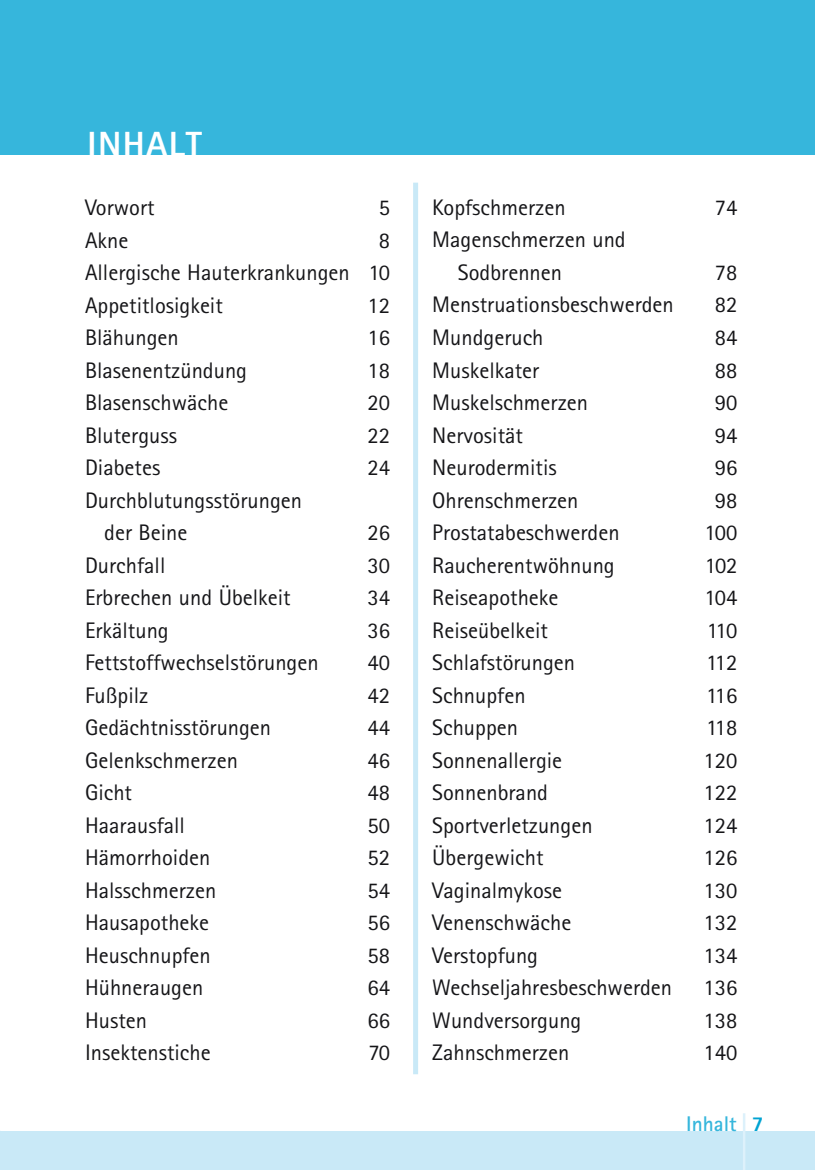
<style>
.page{position:relative;width:815px;height:1170px;background:#fff}
.page>*{position:absolute;margin:0;border:0;box-sizing:border-box;transform-origin:0 0}
.t1{font:800 35px "Agfa Rotis Sans Serif";letter-spacing:.04em;color:#fff}
.t2{font:22.5px/32.5px "Agfa Rotis Sans Serif";color:#151518}
.t3{font:700 21.25px "Agfa Rotis Sans Serif";color:#36b6dc}
.t4{font:800 21.25px "Agfa Rotis Sans Serif";color:#00a3d2}
</style>
<div class="page">
<div style="left:0;top:1130px;width:815px;height:39px;background:#c9e9f7"></div>
<hr style="left:743px;top:1113px;width:2px;height:56px;background:#ddf1fb">
<div style="left:0;top:0;width:815px;height:155px;background:#36b6dc"></div>
<div style="left:413px;top:183px;width:5px;height:891px;background:#c9e9f7"></div>
<h1 class="t1" style="left:88px;top:122px;width:116px">Inhalt</h1>
<p class="t2" style="left:85px;top:191px;width:71px">Vorwort</p>
<p class="t2" style="left:379px;top:191px;width:13px">5</p>
<p class="t2" style="left:85px;top:224px;width:45px">Akne</p>
<p class="t2" style="left:85px;top:224px;width:307px;text-align:justify;text-indent:294px">8<br>Allergische Hauterkrankungen 10<br>Appetitlosigkeit</p>
<p class="t2" style="left:368px;top:288px;width:24px">12</p>
<p class="t2" style="left:85px;top:321px;width:95px">Blähungen</p>
<p class="t2" style="left:368px;top:321px;width:24px">16</p>
<p class="t2" style="left:85px;top:353px;width:164px">Blasenentzündung</p>
<p class="t2" style="left:368px;top:353px;width:24px">18</p>
<p class="t2" style="left:85px;top:386px;width:145px">Blasenschwäche</p>
<p class="t2" style="left:368px;top:386px;width:24px">20</p>
<p class="t2" style="left:85px;top:418px;width:94px">Bluterguss</p>
<p class="t2" style="left:368px;top:418px;width:24px">22</p>
<p class="t2" style="left:85px;top:451px;width:77px">Diabetes</p>
<p class="t2" style="left:368px;top:451px;width:24px">24</p>
<p class="t2" style="left:104px;top:483px;width:199px;text-indent:-19px">Durchblutungsstörungen der Beine</p>
<p class="t2" style="left:368px;top:516px;width:24px">26</p>
<p class="t2" style="left:85px;top:548px;width:82px">Durchfall</p>
<p class="t2" style="left:368px;top:548px;width:24px">30</p>
<p class="t2" style="left:85px;top:581px;width:207px">Erbrechen und Übelkeit</p>
<p class="t2" style="left:368px;top:581px;width:24px">34</p>
<p class="t2" style="left:85px;top:613px;width:85px">Erkältung</p>
<p class="t2" style="left:368px;top:613px;width:24px">36</p>
<p class="t2" style="left:85px;top:646px;width:235px">Fettstoffwechselstörungen</p>
<p class="t2" style="left:368px;top:646px;width:24px">40</p>
<p class="t2" style="left:85px;top:678px;width:65px">Fußpilz</p>
<p class="t2" style="left:368px;top:678px;width:24px">42</p>
<p class="t2" style="left:85px;top:711px;width:188px">Gedächtnisstörungen</p>
<p class="t2" style="left:368px;top:711px;width:24px">44</p>
<p class="t2" style="left:85px;top:743px;width:154px">Gelenkschmerzen</p>
<p class="t2" style="left:368px;top:743px;width:24px">46</p>
<p class="t2" style="left:85px;top:776px;width:49px">Gicht</p>
<p class="t2" style="left:368px;top:776px;width:24px">48</p>
<p class="t2" style="left:85px;top:808px;width:102px">Haarausfall</p>
<p class="t2" style="left:368px;top:808px;width:24px">50</p>
<p class="t2" style="left:85px;top:841px;width:127px">Hämorrhoiden</p>
<p class="t2" style="left:368px;top:841px;width:24px">52</p>
<p class="t2" style="left:85px;top:873px;width:133px">Halsschmerzen</p>
<p class="t2" style="left:368px;top:873px;width:24px">54</p>
<p class="t2" style="left:85px;top:906px;width:126px">Hausapotheke</p>
<p class="t2" style="left:368px;top:906px;width:24px">56</p>
<p class="t2" style="left:85px;top:938px;width:127px">Heuschnupfen</p>
<p class="t2" style="left:368px;top:938px;width:24px">58</p>
<p class="t2" style="left:85px;top:971px;width:120px">Hühneraugen</p>
<p class="t2" style="left:368px;top:971px;width:24px">64</p>
<p class="t2" style="left:85px;top:1003px;width:64px">Husten</p>
<p class="t2" style="left:368px;top:1003px;width:24px">66</p>
<p class="t2" style="left:85px;top:1036px;width:127px">Insektenstiche</p>
<p class="t2" style="left:368px;top:1036px;width:23px">70</p>
<p class="t2" style="left:432px;top:191px;width:135px">Kopfschmerzen</p>
<p class="t2" style="left:715px;top:191px;width:24px">74</p>
<p class="t2" style="left:458px;top:223px;width:169px;text-indent:-26px">Magenschmerzen und<br>Sodbrennen</p>
<p class="t2" style="left:715px;top:256px;width:24px">78</p>
<p class="t2" style="left:432px;top:288px;width:243px">Menstruationsbeschwerden</p>
<p class="t2" style="left:715px;top:288px;width:24px">82</p>
<p class="t2" style="left:432px;top:321px;width:113px">Mundgeruch</p>
<p class="t2" style="left:715px;top:321px;width:24px">84</p>
<p class="t2" style="left:432px;top:354px;width:109px">Muskelkater</p>
<p class="t2" style="left:715px;top:354px;width:24px">88</p>
<p class="t2" style="left:432px;top:386px;width:157px">Muskelschmerzen</p>
<p class="t2" style="left:715px;top:386px;width:24px">90</p>
<p class="t2" style="left:432px;top:419px;width:92px">Nervosität</p>
<p class="t2" style="left:715px;top:419px;width:24px">94</p>
<p class="t2" style="left:432px;top:451px;width:126px">Neurodermitis</p>
<p class="t2" style="left:715px;top:451px;width:24px">96</p>
<p class="t2" style="left:432px;top:483px;width:148px">Ohrenschmerzen</p>
<p class="t2" style="left:715px;top:483px;width:24px">98</p>
<p class="t2" style="left:432px;top:516px;width:189px">Prostatabeschwerden</p>
<p class="t2" style="left:704px;top:516px;width:34px">100</p>
<p class="t2" style="left:432px;top:548px;width:184px">Raucherentwöhnung</p>
<p class="t2" style="left:705px;top:548px;width:34px">102</p>
<p class="t2" style="left:432px;top:581px;width:128px">Reiseapotheke</p>
<p class="t2" style="left:704px;top:581px;width:34px">104</p>
<p class="t2" style="left:432px;top:613px;width:117px">Reiseübelkeit</p>
<p class="t2" style="left:707px;top:613px;width:32px">110</p>
<p class="t2" style="left:432px;top:646px;width:144px">Schlafstörungen</p>
<p class="t2" style="left:706px;top:646px;width:33px">112</p>
<p class="t2" style="left:432px;top:678px;width:95px">Schnupfen</p>
<p class="t2" style="left:706px;top:678px;width:33px">116</p>
<p class="t2" style="left:432px;top:711px;width:87px">Schuppen</p>
<p class="t2" style="left:706px;top:711px;width:33px">118</p>
<p class="t2" style="left:432px;top:743px;width:131px">Sonnenallergie</p>
<p class="t2" style="left:704px;top:743px;width:35px">120</p>
<p class="t2" style="left:432px;top:776px;width:117px">Sonnenbrand</p>
<p class="t2" style="left:704px;top:776px;width:35px">122</p>
<p class="t2" style="left:432px;top:808px;width:162px">Sportverletzungen</p>
<p class="t2" style="left:704px;top:808px;width:35px">124</p>
<p class="t2" style="left:432px;top:841px;width:113px">Übergewicht</p>
<p class="t2" style="left:704px;top:841px;width:35px">126</p>
<p class="t2" style="left:432px;top:873px;width:131px">Vaginalmykose</p>
<p class="t2" style="left:704px;top:873px;width:35px">130</p>
<p class="t2" style="left:432px;top:906px;width:141px">Venenschwäche</p>
<p class="t2" style="left:704px;top:906px;width:35px">132</p>
<p class="t2" style="left:432px;top:938px;width:107px">Verstopfung</p>
<p class="t2" style="left:704px;top:938px;width:35px">134</p>
<p class="t2" style="left:432px;top:971px;width:241px">Wechseljahresbeschwerden</p>
<p class="t2" style="left:704px;top:971px;width:35px">136</p>
<p class="t2" style="left:432px;top:1003px;width:151px">Wundversorgung</p>
<p class="t2" style="left:704px;top:1003px;width:35px">138</p>
<p class="t2" style="left:432px;top:1036px;width:139px">Zahnschmerzen</p>
<p class="t2" style="left:704px;top:1036px;width:35px">140</p>
<p class="t3" style="left:686px;top:1110px;width:52px">Inhalt</p>
<p class="t4" style="left:752px;top:1109px;width:13px">7</p>
</div>
